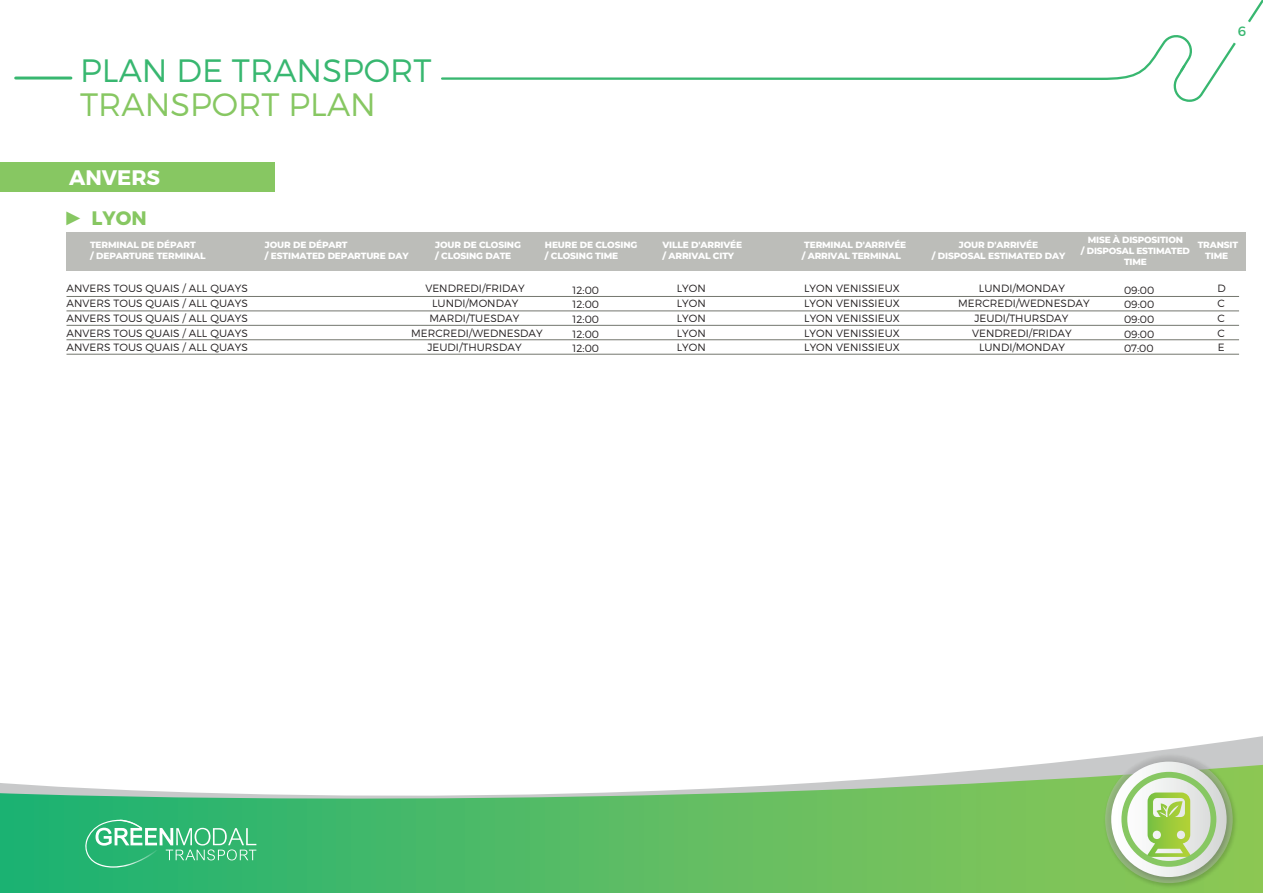
<style>
.page{position:relative;width:1263px;height:893px;background:#fff}
.page>*{position:absolute;margin:0;border:0;box-sizing:border-box;transform-origin:0 0}
.t1{font:300 32.4px "Montserrat";color:#38b770}
.t2{font:300 32.4px "Montserrat";color:#87c762}
.t3{font:700 21px "Montserrat";color:#fff}
.t4{font:700 19.5px "Montserrat";color:#87c762}
.t5{font:13.5px "Montserrat";color:#38b770}
.t6{font:300 10.5px "Montserrat";letter-spacing:.005em;color:#231f20}
.t7{font:800 9px/10.8px "Montserrat";letter-spacing:-.015em;color:#fff}
.s1{font-family:"Arial Narrow";font-weight:400}
</style>
<div class="page">
<hr style="left:16px;top:77px;width:55px;height:3px;background:#38b770">
<svg style="left:441px;top:0;width:822px;height:102px"></svg>
<svg style="left:1033px;top:736px;width:230px;height:29px"></svg>
<svg style="left:0;top:765px;width:1263px;height:128px"></svg>
<img style="left:1101px;top:752px;width:139px;height:138px">
<svg style="left:1105px;top:755px;width:128px;height:128px;background:#98b088"></svg>
<svg style="left:1111px;top:762px;width:115px;height:115px"></svg>
<svg style="left:1121px;top:772px;width:95px;height:95px"></svg>
<svg style="left:85px;top:820px;width:171px;height:48px;background:#4ec187"></svg>
<div style="left:1229px;top:20px;width:26px;height:25px;background:#fff;border-radius:50%"></div>
<hr style="left:66px;top:296px;width:1173px;height:1px;background:#73766e">
<hr style="left:66px;top:310px;width:1173px;height:1px;background:#73766e">
<hr style="left:66px;top:325px;width:1173px;height:1px;background:#73766e">
<hr style="left:66px;top:339px;width:1173px;height:1px;background:#73766e">
<hr style="left:66px;top:354px;width:1173px;height:1px;background:#73766e">
<div style="left:0;top:162px;width:274px;height:29px;background:#87c762"></div>
<div style="left:66px;top:232px;width:1179px;height:38px;background:#bcbdb9"></div>
<h1 class="t1" style="left:80px;top:50px;width:353px">PLAN DE TRANSPORT</h1>
<h1 class="t2" style="left:80px;top:85px;width:297px">TRANSPORT PLAN</h1>
<h2 class="t3" style="left:69px;top:160px;width:93px">ANVERS</h2>
<h3 class="t4" style="left:66px;top:202px;width:82px"><span class="s1">►</span> LYON</h3>
<p class="t5" style="left:1238px;top:21px;width:10px">6</p>
<p class="t7" style="left:90px;top:239px;width:117px">TERMINAL DE DÉPART<br>/ DEPARTURE TERMINAL</p>
<p class="t7" style="left:265px;top:239px;width:145px">JOUR DE DÉPART<br>/ ESTIMATED DEPARTURE DAY</p>
<p class="t7" style="left:435px;top:239px;width:87px">JOUR DE CLOSING / CLOSING DATE</p>
<p class="t7" style="left:545px;top:239px;width:94px">HEURE DE CLOSING / CLOSING TIME</p>
<p class="t7" style="left:662px;top:239px;width:81px">VILLE D'ARRIVÉE / ARRIVAL CITY</p>
<p class="t7" style="left:802px;top:239px;width:106px">TERMINAL D'ARRIVÉE / ARRIVAL TERMINAL</p>
<p class="t7" style="left:932px;top:239px;width:135px;text-align:center">JOUR D'ARRIVÉE<br>/ DISPOSAL ESTIMATED DAY</p>
<p class="t7" style="left:1081px;top:234px;width:111px;text-align:center">MISE À DISPOSITION<br>/ DISPOSAL ESTIMATED<br>TIME</p>
<p class="t7" style="left:1198px;top:239px;width:42px;text-align:center">TRANSIT<br>TIME</p>
<p class="t6" style="left:66px;top:282px;width:183px">ANVERS TOUS QUAIS / ALL QUAYS</p>
<p class="t6" style="left:425px;top:282px;width:101px">VENDREDI/FRIDAY</p>
<p class="t6" style="left:572px;top:283px;width:28px">12:00</p>
<p class="t6" style="left:677px;top:282px;width:31px">LYON</p>
<p class="t6" style="left:804px;top:282px;width:97px">LYON VENISSIEUX</p>
<p class="t6" style="left:979px;top:282px;width:88px">LUNDI/MONDAY</p>
<p class="t6" style="left:1124px;top:283px;width:32px">09:00</p>
<p class="t6" style="left:1217px;top:282px;width:10px">D</p>
<p class="t6" style="left:66px;top:297px;width:183px">ANVERS TOUS QUAIS / ALL QUAYS</p>
<p class="t6" style="left:432px;top:297px;width:88px">LUNDI/MONDAY</p>
<p class="t6" style="left:572px;top:298px;width:28px">12:00</p>
<p class="t6" style="left:677px;top:297px;width:31px">LYON</p>
<p class="t6" style="left:804px;top:297px;width:97px">LYON VENISSIEUX</p>
<p class="t6" style="left:958px;top:297px;width:133px">MERCREDI/WEDNESDAY</p>
<p class="t6" style="left:1124px;top:298px;width:32px">09:00</p>
<p class="t6" style="left:1217px;top:297px;width:9px">C</p>
<p class="t6" style="left:66px;top:312px;width:183px">ANVERS TOUS QUAIS / ALL QUAYS</p>
<p class="t6" style="left:429px;top:312px;width:91px">MARDI/TUESDAY</p>
<p class="t6" style="left:572px;top:313px;width:28px">12:00</p>
<p class="t6" style="left:677px;top:312px;width:31px">LYON</p>
<p class="t6" style="left:804px;top:312px;width:97px">LYON VENISSIEUX</p>
<p class="t6" style="left:974px;top:312px;width:96px">JEUDI/THURSDAY</p>
<p class="t6" style="left:1124px;top:313px;width:32px">09:00</p>
<p class="t6" style="left:1217px;top:312px;width:9px">C</p>
<p class="t6" style="left:66px;top:326px;width:183px">ANVERS TOUS QUAIS / ALL QUAYS</p>
<p class="t6" style="left:411px;top:326px;width:133px">MERCREDI/WEDNESDAY</p>
<p class="t6" style="left:572px;top:327px;width:28px">12:00</p>
<p class="t6" style="left:677px;top:326px;width:31px">LYON</p>
<p class="t6" style="left:804px;top:326px;width:97px">LYON VENISSIEUX</p>
<p class="t6" style="left:972px;top:326px;width:101px">VENDREDI/FRIDAY</p>
<p class="t6" style="left:1124px;top:327px;width:32px">09:00</p>
<p class="t6" style="left:1217px;top:326px;width:9px">C</p>
<p class="t6" style="left:66px;top:341px;width:183px">ANVERS TOUS QUAIS / ALL QUAYS</p>
<p class="t6" style="left:427px;top:341px;width:96px">JEUDI/THURSDAY</p>
<p class="t6" style="left:572px;top:342px;width:28px">12:00</p>
<p class="t6" style="left:677px;top:341px;width:31px">LYON</p>
<p class="t6" style="left:804px;top:341px;width:97px">LYON VENISSIEUX</p>
<p class="t6" style="left:979px;top:341px;width:88px">LUNDI/MONDAY</p>
<p class="t6" style="left:1124px;top:342px;width:31px">07:00</p>
<p class="t6" style="left:1218px;top:341px;width:8px">E</p>
</div>
